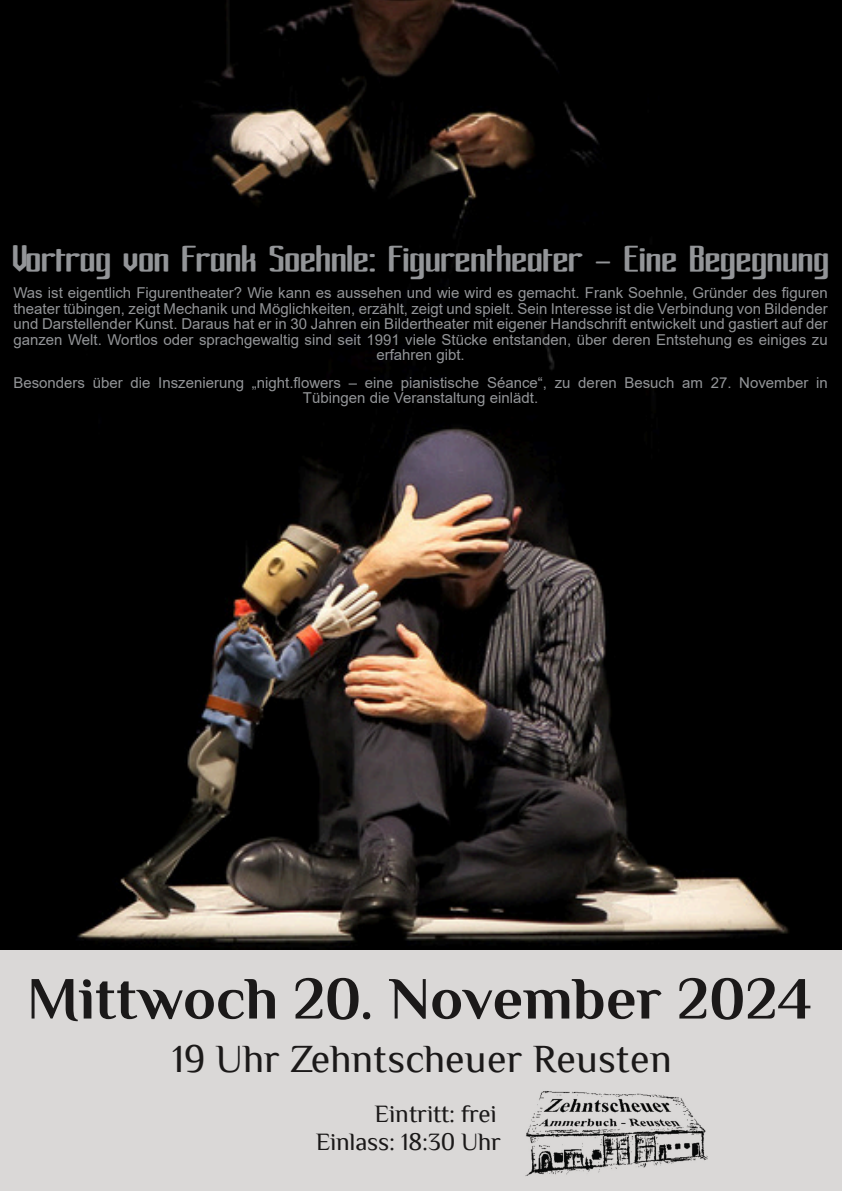
<style>
.page{position:relative;width:842px;height:1191px;background:#fff}
.page>*{position:absolute;margin:0;border:0;box-sizing:border-box;transform-origin:0 0}
.t1{font:700 59.8px "Philosopher";color:#1b1919}
.t2{font:40.4px "Ardour GM";color:#939598}
.t3{font:39.9px "Philosopher";letter-spacing:.01em;color:#1b1919}
.t4{font:24.9px/27.9px "Philosopher";letter-spacing:-.005em;color:#1b1919;text-align:right}
.t5{font:15px/15.5px "Arial";color:#939598;text-align:center}
</style>
<div class="page">
<img style="left:0;top:0;width:842px;height:950px">
<div style="left:0;top:950px;width:842px;height:241px;background:#dad8d7"></div>
<img style="left:525px;top:1091px;width:182px;height:85px">
<h2 class="t2" style="left:12px;top:239px;width:818px">Vortrag von Frank Soehnle: Figurentheater – Eine Begegnung</h2>
<p class="t5" style="left:13px;top:286px;width:816px">Was ist eigentlich Figurentheater? Wie kann es aussehen und wie wird es gemacht. Frank Soehnle, Gründer des figuren theater tübingen, zeigt Mechanik und Möglichkeiten, erzählt, zeigt und spielt. Sein Interesse ist die Verbindung von Bildender und Darstellender Kunst. Daraus hat er in 30 Jahren ein Bildertheater mit eigener Handschrift entwickelt und gastiert auf der ganzen Welt. Wortlos oder sprachgewaltig sind seit 1991 viele Stücke entstanden, über deren Entstehung es einiges zu erfahren gibt.</p>
<p class="t5" style="left:13px;top:376px;width:816px">Besonders über die Inszenierung „night.flowers – eine pianistische Séance“, zu deren Besuch am 27. November in<br>Tübingen die Veranstaltung einlädt.</p>
<h1 class="t1" style="left:27px;top:967px;width:786px">Mittwoch 20. November 2024</h1>
<h3 class="t3" style="left:172px;top:1038px;width:501px">19 Uhr Zehntscheuer Reusten</h3>
<h3 class="t4" style="left:316px;top:1100px;width:187px">Eintritt: frei<br>Einlass: 18:30 Uhr</h3>
<h3 class="t4" style="left:380px;top:1115px;width:124px">Eintritt: frei</h3>
</div>
